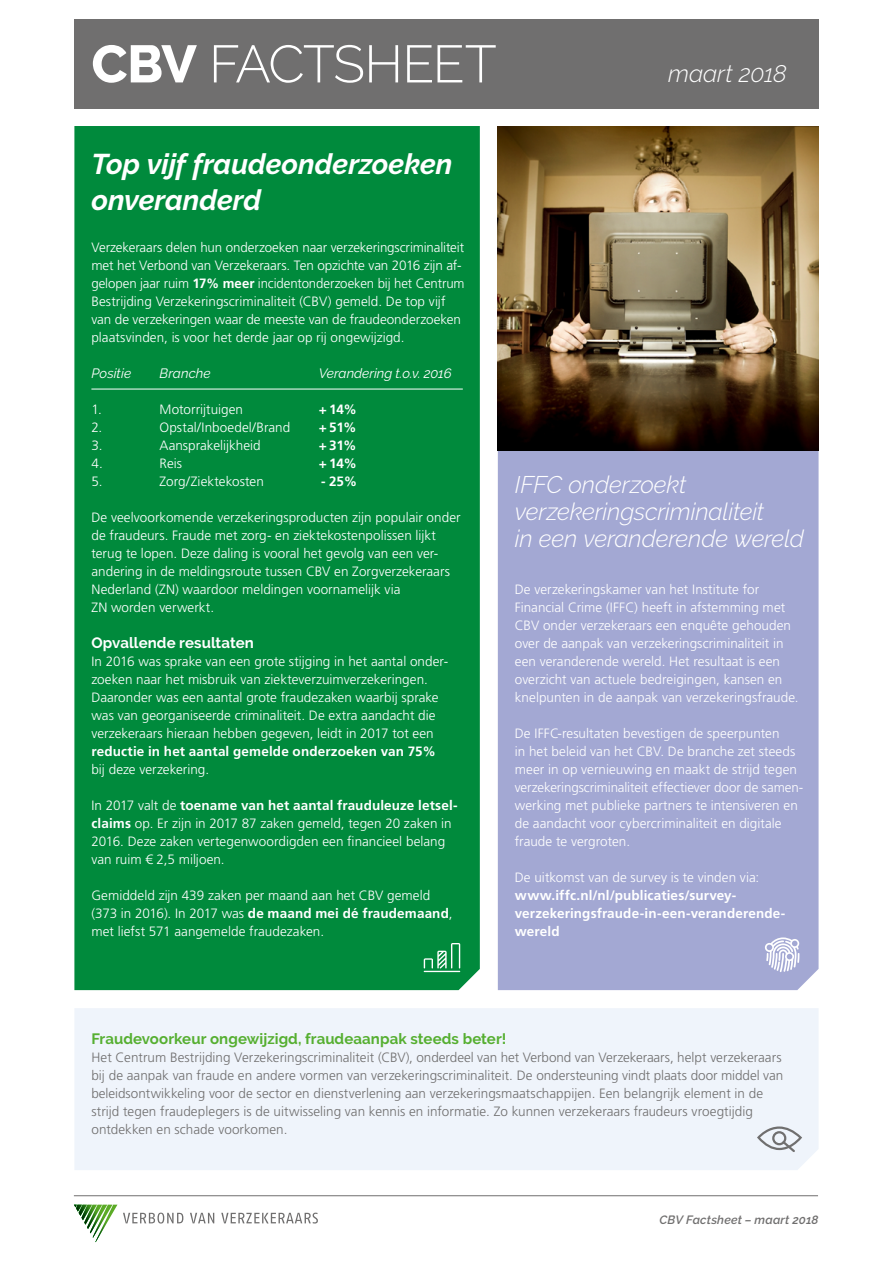
<style>
.page{position:relative;width:893px;height:1263px;background:#fff}
.page>*{position:absolute;margin:0;border:0;box-sizing:border-box;transform-origin:0 0}
.t1{font:300 52.5px "Raleway";letter-spacing:-.03em;color:#fff}
.t2{font:italic 700 28.5px/36px "Raleway";letter-spacing:-.005em;color:#fff}
.t3{font:italic 300 24px/27px "Raleway";letter-spacing:-.005em;color:#fff}
.t4{font:700 15px "Raleway";letter-spacing:.005em;color:#56af31}
.t5{font:700 15px "Raleway";letter-spacing:.005em;color:#fff}
.t6{font:300 13.5px/18px "Frutiger LT Std";color:#fff}
.t7{font:300 13.5px/18px "Frutiger LT Std";color:#706f6f}
.t8{font:700 13.5px/18px "Frutiger LT Std";letter-spacing:.01em;color:#fff}
.t9{font:italic 13.5px "Raleway";color:#fff}
.t10{font:italic 600 12px "Raleway";letter-spacing:.015em;color:#706f6f}
.s1{font-weight:800}
.s2{font-weight:700}
</style>
<div class="page">
<div style="left:75px;top:1008px;width:743px;height:162px;background:#eff4fb"></div>
<svg style="left:755px;top:1125px;width:49px;height:29px"></svg>
<svg style="left:74px;top:1205px;width:43px;height:37px"></svg>
<svg style="left:123px;top:1212px;width:60px;height:11px"></svg>
<svg style="left:190px;top:1213px;width:24px;height:10px"></svg>
<svg style="left:221px;top:1212px;width:97px;height:11px"></svg>
<hr style="left:74px;top:1195px;width:744px;height:1px;background:#706f6f">
<div style="left:498px;top:450px;width:321px;height:540px;background:#a3a8d3"></div>
<div style="left:74px;top:126px;width:406px;height:864px;background:#008a3c"></div>
<hr style="left:91px;top:389px;width:372px;height:1px;background:#fff">
<svg style="left:765px;top:937px;width:34px;height:35px"></svg>
<svg style="left:424px;top:943px;width:36px;height:25px"></svg>
<hr style="left:424px;top:971px;width:36px;height:1px;background:#fff">
<div style="left:74px;top:19px;width:745px;height:90px;background:#706f6f"></div>
<img style="left:498px;top:126px;width:321px;height:324px">
<h1 class="t1" style="left:91px;top:33px;width:407px"><span class="s1">CBV</span> FACTSHEET</h1>
<h3 class="t3" style="left:668px;top:60px;width:120px">maart 2018</h3>
<h2 class="t2" style="left:91px;top:146px;width:363px">Top vijf fraudeonderzoeken onveranderd</h2>
<p class="t6" style="left:91px;top:239px;width:375px">Verzekeraars delen hun onderzoeken naar verzekeringscriminaliteit met het Verbond van Verzekeraars. Ten opzichte van 2016 zijn af&shy;gelopen jaar ruim <span class="s2">17% meer</span> incidentonderzoeken bij het Centrum Bestrijding Verzekeringscriminaliteit (CBV) gemeld. De top vijf van de verzekeringen waar de meeste van de fraudeonderzoeken plaatsvinden, is voor het derde jaar op rij ongewijzigd.</p>
<p class="t9" style="left:91px;top:365px;width:41px">Positie</p>
<p class="t9" style="left:159px;top:365px;width:53px">Branche</p>
<p class="t9" style="left:319px;top:365px;width:134px">Verandering t.o.v. 2016</p>
<p class="t6" style="left:91px;top:401px;width:12px">1.</p>
<p class="t6" style="left:159px;top:401px;width:85px">Motorrijtuigen</p>
<p class="t8" style="left:319px;top:400px;width:40px">+ 14%</p>
<p class="t6" style="left:91px;top:419px;width:12px">2.</p>
<p class="t6" style="left:159px;top:419px;width:132px">Opstal/Inboedel/Brand</p>
<p class="t8" style="left:319px;top:418px;width:39px">+ 51%</p>
<p class="t6" style="left:91px;top:437px;width:13px">3.</p>
<p class="t6" style="left:159px;top:437px;width:103px">Aansprakelijkheid</p>
<p class="t8" style="left:319px;top:436px;width:39px">+ 31%</p>
<p class="t6" style="left:91px;top:455px;width:13px">4.</p>
<p class="t6" style="left:159px;top:455px;width:24px">Reis</p>
<p class="t8" style="left:319px;top:454px;width:40px">+ 14%</p>
<p class="t6" style="left:91px;top:473px;width:13px">5.</p>
<p class="t6" style="left:159px;top:473px;width:106px">Zorg/Ziektekosten</p>
<p class="t8" style="left:321px;top:472px;width:38px">- 25%</p>
<p class="t6" style="left:91px;top:509px;width:371px">De veelvoorkomende verzekeringsproducten zijn populair onder de fraudeurs. Fraude met zorg- en ziektekostenpolissen lijkt terug te lopen. Deze daling is vooral het gevolg van een ver&shy;andering in de meldingsroute tussen CBV en Zorgverzekeraars Nederland (ZN) waardoor meldingen voornamelijk via<br>ZN worden verwerkt.</p>
<p class="t5" style="left:91px;top:634px;width:164px">Opvallende resultaten</p>
<p class="t6" style="left:91px;top:653px;width:358px">In 2016 was sprake van een grote stijging in het aantal onder&shy;zoeken naar het misbruik van ziekteverzuimverzekeringen.<br>Daaronder was een aantal grote fraudezaken waarbij sprake was van georganiseerde criminaliteit. De extra aandacht die verzekeraars hieraan hebben gegeven, leidt in 2017 tot een</p>
<p class="t8" style="left:91px;top:742px;width:346px">reductie in het aantal gemelde onderzoeken van 75%</p>
<p class="t6" style="left:91px;top:761px;width:119px">bij deze verzekering.</p>
<p class="t6" style="left:91px;top:797px;width:368px">In 2017 valt de <span class="s2">toename van het aantal frauduleuze letsel&shy;claims</span> op. Er zijn in 2017 87 zaken gemeld, tegen 20 zaken in 2016. Deze zaken vertegenwoordigden een financieel belang van ruim € 2,5 miljoen.</p>
<p class="t6" style="left:91px;top:887px;width:363px">Gemiddeld zijn 439 zaken per maand aan het CBV gemeld (373 in 2016). In 2017 was <span class="s2">de maand mei dé fraudemaand</span>, met liefst 571 aangemelde fraudezaken.</p>
<h3 class="t3" style="left:515px;top:471px;width:291px">IFFC onderzoekt verzekeringscriminaliteit<br>in een veranderende wereld</h3>
<p class="t6" style="left:515px;top:581px;width:285px">De verzekeringskamer van het Institute for Financial Crime (IFFC) heeft in afstemming met CBV onder verzekeraars een enquête gehouden over de aanpak van verzekeringscriminaliteit in een veranderende wereld. Het resultaat is een overzicht van actuele bedreigingen, kansen en knelpunten in de aanpak van verzekeringsfraude.</p>
<p class="t6" style="left:515px;top:725px;width:290px">De IFFC-resultaten bevestigen de speerpunten<br>in het beleid van het CBV. De branche zet steeds meer in op vernieuwing en maakt de strijd tegen verzekeringscriminaliteit effectiever door de samen&shy;werking met publieke partners te intensiveren en de aandacht voor cybercriminaliteit en digitale fraude te vergroten.</p>
<p class="t6" style="left:515px;top:869px;width:246px">De uitkomst van de survey is te vinden via:</p>
<p class="t8" style="left:515px;top:886px;width:272px">www.iffc.nl/nl/publicaties/survey&shy;verzekeringsfraude-in-een-veranderende&shy;wereld</p>
<p class="t4" style="left:91px;top:1030px;width:416px">Fraudevoorkeur ongewijzigd, fraudeaanpak steeds beter!</p>
<p class="t7" style="left:91px;top:1049px;width:693px">Het Centrum Bestrijding Verzekeringscriminaliteit (CBV), onderdeel van het Verbond van Verzekeraars, helpt verzekeraars bij de aanpak van fraude en andere vormen van verzekeringscriminaliteit. De ondersteuning vindt plaats door middel van beleidsontwikkeling voor de sector en dienstverlening aan verzekeringsmaatschappijen. Een belangrijk element in de strijd tegen fraudeplegers is de uitwisseling van kennis en informatie. Zo kunnen verzekeraars fraudeurs vroegtijdig ontdekken en schade voorkomen.</p>
<p class="t10" style="left:660px;top:1212px;width:160px">CBV Factsheet – maart 2018</p>
</div>
